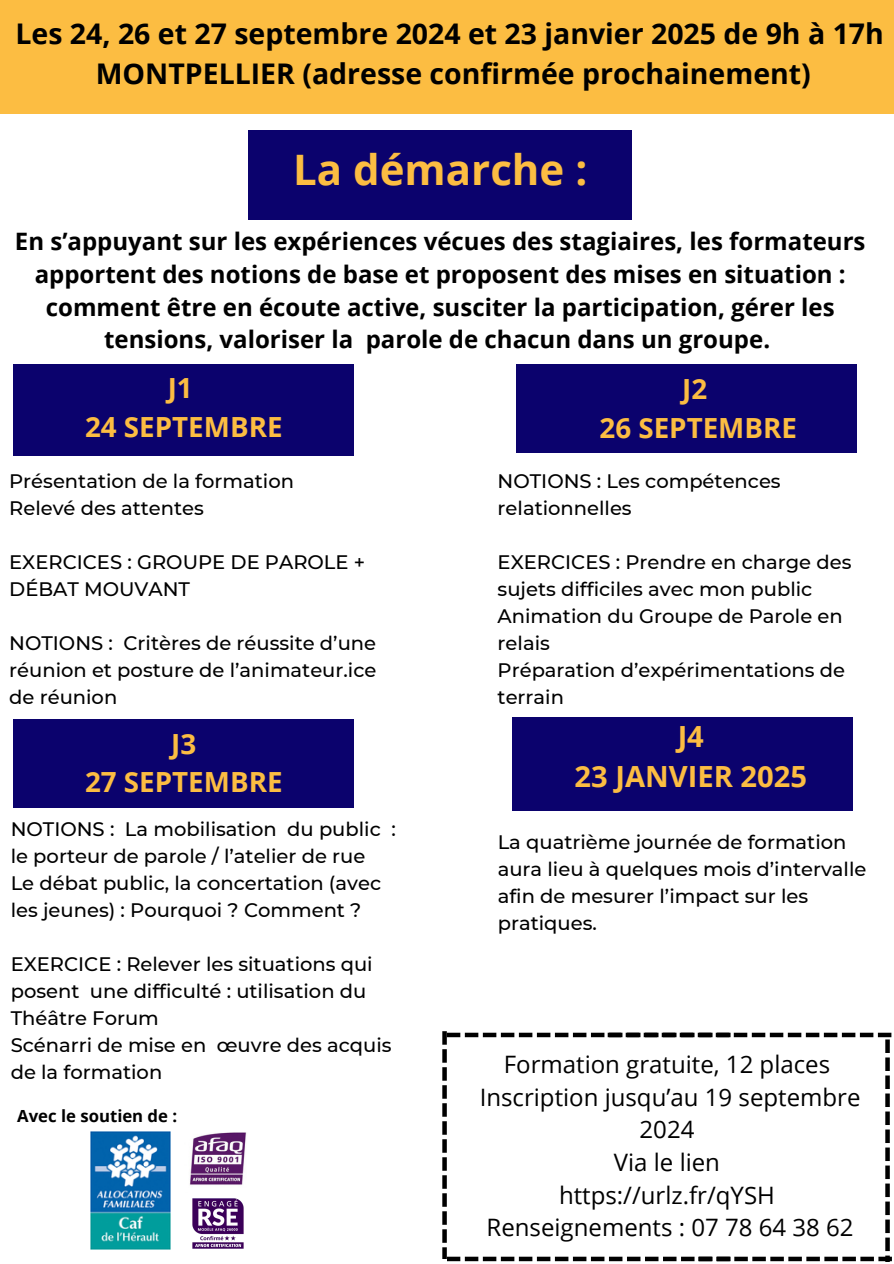
<style>
.page{position:relative;width:894px;height:1264px;background:#fff}
.page>*{position:absolute;margin:0;border:0;box-sizing:border-box;transform-origin:0 0}
.t1{font:700 42px "Open Sans";color:#fcbd42}
.t2{font:700 29.1px/40.2px "Open Sans";color:#fcbd42;text-align:center}
.t3{font:700 28.5px/39.3px "Open Sans";color:#000;text-align:center}
.t4{font:700 27.75px/38.2px "Open Sans";color:#fcbd42;text-align:center}
.t5{font:700 24px/32.7px "Open Sans";color:#000;text-align:center}
.t6{font:24px/32.7px "Open Sans";color:#000;text-align:center}
.t7{font:500 19.5px/27px "Montserrat";color:#000}
.t8{font:700 16.65px "Open Sans";color:#000}
</style>
<div class="page">
<div style="left:0;top:0;width:893px;height:114px;background:#fcbd42"></div>
<div style="left:249px;top:130px;width:382px;height:89px;background:#0b026d"></div>
<div style="left:14px;top:364px;width:340px;height:91px;background:#0b026d"></div>
<div style="left:14px;top:719px;width:340px;height:88px;background:#0b026d"></div>
<div style="left:516px;top:364px;width:340px;height:89px;background:#0b026d"></div>
<div style="left:512px;top:717px;width:340px;height:93px;background:#0b026d"></div>
<svg style="left:442px;top:1031px;width:450px;height:231px"></svg>
<img style="left:190px;top:1132px;width:57px;height:53px">
<img style="left:192px;top:1198px;width:52px;height:51px">
<img style="left:90px;top:1131px;width:80px;height:118px">
<h1 class="t3" style="left:15px;top:13px;width:869px">Les 24, 26 et 27 septembre 2024 et 23 janvier 2025 de 9h à 17h<br>MONTPELLIER (adresse confirmée prochainement)</h1>
<h4 class="t1" style="left:293px;top:140px;width:295px">La démarche :</h4>
<h2 class="t5" style="left:15px;top:225px;width:851px">En s’appuyant sur les expériences vécues des stagiaires, les formateurs apportent des notions de base et proposent des mises en situation : comment être en écoute active, susciter la participation, gérer les tensions, valoriser la parole de chacun dans un groupe.</h2>
<h2 class="t4" style="left:85px;top:368px;width:199px">J1<br>24 SEPTEMBRE</h2>
<p class="t4" style="left:599px;top:369px;width:199px">J2<br>26 SEPTEMBRE</p>
<p class="t7" style="left:9px;top:467px;width:286px">Présentation de la formation</p>
<p class="t7" style="left:9px;top:494px;width:196px">Relevé des attentes</p>
<p class="t7" style="left:9px;top:548px;width:357px">EXERCICES : GROUPE DE PAROLE +<br>DÉBAT MOUVANT</p>
<p class="t7" style="left:9px;top:629px;width:368px;text-align:justify">NOTIONS : Critères de réussite d’une réunion et posture de l’animateur.ice de réunion</p>
<p class="t7" style="left:497px;top:467px;width:284px">NOTIONS : Les compétences relationnelles</p>
<h2 class="t7" style="left:497px;top:548px;width:355px">EXERCICES : Prendre en charge des sujets difficiles avec mon public</h2>
<h2 class="t7" style="left:497px;top:602px;width:346px">Animation du Groupe de Parole en relais</h2>
<p class="t7" style="left:497px;top:656px;width:349px">Préparation d’expérimentations de terrain</p>
<p class="t4" style="left:85px;top:724px;width:199px">J3<br>27 SEPTEMBRE</p>
<h6 class="t2" style="left:574px;top:715px;width:234px">J4<br>23 JANVIER 2025</h6>
<p class="t7" style="left:11px;top:815px;width:386px">NOTIONS : La mobilisation du public : le porteur de parole / l’atelier de rue</p>
<p class="t7" style="left:11px;top:869px;width:372px">Le débat public, la concertation (avec les jeunes) : Pourquoi ? Comment ?</p>
<p class="t7" style="left:11px;top:950px;width:363px">EXERCICE : Relever les situations qui posent une difficulté : utilisation du<br>Théâtre Forum</p>
<p class="t7" style="left:11px;top:1031px;width:382px">Scénarri de mise en œuvre des acquis de la formation</p>
<h5 class="t8" style="left:17px;top:1104px;width:161px">Avec le soutien de :</h5>
<p class="t7" style="left:497px;top:828px;width:370px">La quatrième journée de formation aura lieu à quelques mois d’intervalle afin de mesurer l’impact sur les pratiques.</p>
<h3 class="t6" style="left:479px;top:1047px;width:382px">Formation gratuite, 12 places<br>Inscription jusqu’au 19 septembre<br>2024<br>Via le lien<br>https://urlz.fr/qYSH<br>Renseignements : 07 78 64 38 62</h3>
</div>
